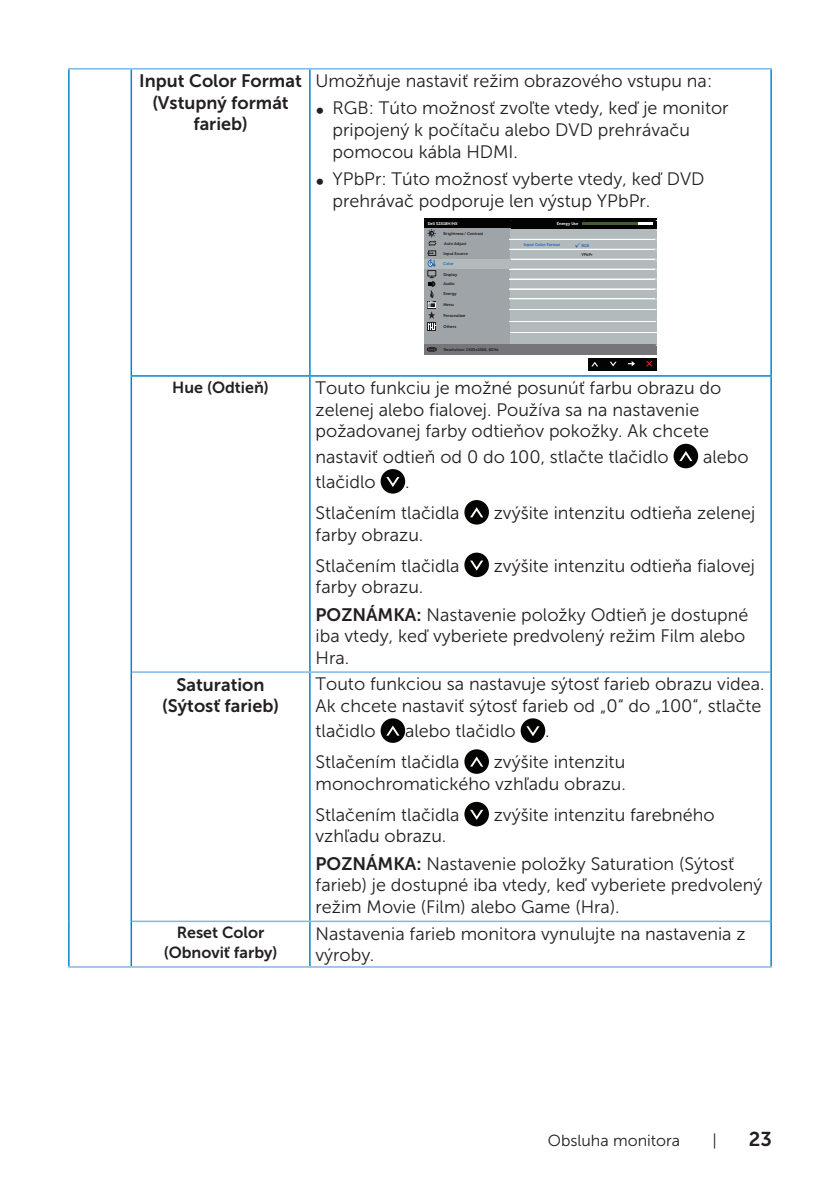
<style>
.page{position:relative;width:840px;height:1191px;background:#fff}
.page>*{position:absolute;margin:0;border:0;box-sizing:border-box;transform-origin:0 0}
.t1{font:20px "Museo Sans For Dell 700";color:#231f20}
.text_OSD_table{font:18px/21.6px "Museo Sans For Dell 300";color:#231f20}
.text_OSD_table-2{font:18px/21.6px "Museo Sans For Dell 700";color:#231f20;text-align:center}
.Table_Paragraph{font:18px/21.6px "Museo Sans For Dell 300";color:#231f20}
.Table_Paragraph-2{font:16px/19.2px "Museo Sans For Dell 700";color:#231f20;text-align:center}
.t2{font:16px "Museo Sans For Dell 300";color:#231f20}
.t3{font:700 4px "Museo For Dell";color:#231f20}
.t4{font:700 4px "Museo For Dell";color:#1f6bb5}
.t5{font:700 4px "Museo For Dell";color:#fff}
.s1{font-family:"Museo Sans For Dell 700"}
</style>
<div class="page">
<hr style="left:68px;top:68px;width:63px;height:2px;background:#84b6e2">
<hr style="left:68px;top:70px;width:2px;height:306px;background:#0087cb">
<hr style="left:68px;top:376px;width:2px;height:296px;background:#0087cb">
<hr style="left:68px;top:672px;width:2px;height:249px;background:#0087cb">
<hr style="left:68px;top:921px;width:2px;height:45px;background:#0087cb">
<hr style="left:131px;top:68px;width:179px;height:2px;background:#84b6e2">
<hr style="left:310px;top:68px;width:461px;height:2px;background:#84b6e2">
<hr style="left:132px;top:671px;width:178px;height:2px;background:#84b6e2">
<hr style="left:310px;top:671px;width:460px;height:2px;background:#84b6e2">
<hr style="left:132px;top:920px;width:178px;height:2px;background:#84b6e2">
<hr style="left:310px;top:920px;width:460px;height:2px;background:#84b6e2">
<hr style="left:130px;top:70px;width:2px;height:305px;background:#0087cb">
<hr style="left:309px;top:70px;width:1px;height:305px;background:#0087cb">
<hr style="left:770px;top:70px;width:1px;height:305px;background:#0087cb">
<hr style="left:130px;top:375px;width:180px;height:2px;background:#0087cb">
<hr style="left:130px;top:377px;width:2px;height:295px;background:#0087cb">
<hr style="left:310px;top:375px;width:461px;height:2px;background:#0087cb">
<hr style="left:309px;top:377px;width:1px;height:294px;background:#0087cb">
<hr style="left:770px;top:377px;width:1px;height:295px;background:#0087cb">
<hr style="left:130px;top:672px;width:2px;height:249px;background:#0087cb">
<hr style="left:309px;top:673px;width:1px;height:247px;background:#0087cb">
<hr style="left:770px;top:672px;width:1px;height:249px;background:#0087cb">
<hr style="left:130px;top:921px;width:2px;height:45px;background:#0087cb">
<hr style="left:309px;top:922px;width:1px;height:44px;background:#0087cb">
<hr style="left:770px;top:921px;width:1px;height:45px;background:#0087cb">
<hr style="left:68px;top:966px;width:63px;height:1px;background:#84b6e2">
<hr style="left:131px;top:966px;width:179px;height:1px;background:#84b6e2">
<hr style="left:310px;top:966px;width:461px;height:1px;background:#84b6e2">
<div style="left:424px;top:218px;width:232px;height:11px;background:#030303"></div>
<div style="left:424px;top:229px;width:86px;height:115px;background:#9fa4a8"></div>
<div style="left:509px;top:229px;width:147px;height:115px;background:#b2babc"></div>
<div style="left:424px;top:344px;width:232px;height:10px;background:#767579"></div>
<hr style="left:581px;top:223px;width:71px;height:2px;background:#fff">
<hr style="left:581px;top:223px;width:55px;height:2px;background:#465b31">
<div style="left:428px;top:250px;width:8px;height:6px;border:1px solid #231f20"></div>
<div style="left:427px;top:322px;width:9px;height:9px;background:#231f20"></div>
<div style="left:427px;top:270px;width:9px;height:6px;border:1px solid #231f20"></div>
<hr style="left:509px;top:239px;width:146px;height:1px;background:#fff">
<hr style="left:509px;top:249px;width:146px;height:1px;background:#fff">
<hr style="left:509px;top:259px;width:146px;height:1px;background:#fff">
<hr style="left:509px;top:269px;width:146px;height:1px;background:#fff">
<hr style="left:509px;top:279px;width:146px;height:1px;background:#fff">
<hr style="left:509px;top:288px;width:146px;height:1px;background:#fff">
<hr style="left:509px;top:289px;width:146px;height:1px;background:#fff">
<hr style="left:509px;top:298px;width:146px;height:1px;background:#fff">
<hr style="left:509px;top:299px;width:146px;height:1px;background:#fff">
<hr style="left:509px;top:310px;width:146px;height:1px;background:#fff">
<svg style="left:427px;top:347px;width:9px;height:5px"></svg>
<div style="left:587px;top:358px;width:69px;height:12px;background:#030303"></div>
<svg style="left:591px;top:362px;width:7px;height:4px"></svg>
<svg style="left:610px;top:362px;width:6px;height:4px"></svg>
<svg style="left:628px;top:361px;width:6px;height:5px"></svg>
<svg style="left:646px;top:360px;width:7px;height:7px"></svg>
<hr style="left:509px;top:321px;width:146px;height:1px;background:#fff">
<svg style="left:427px;top:229px;width:10px;height:17px"></svg>
<div style="left:424px;top:259px;width:86px;height:10px;background:#b2babc"></div>
<svg style="left:427px;top:252px;width:8px;height:78px"></svg>
<hr style="left:510px;top:332px;width:146px;height:1px;background:#fff">
<div style="left:673px;top:444px;width:24px;height:24px;background:#040503;border-radius:50%"></div>
<svg style="left:679px;top:451px;width:13px;height:10px"></svg>
<div style="left:380px;top:469px;width:25px;height:24px;background:#040503;border-radius:50%"></div>
<svg style="left:386px;top:477px;width:13px;height:10px"></svg>
<div style="left:464px;top:500px;width:24px;height:24px;background:#040503;border-radius:50%"></div>
<svg style="left:470px;top:507px;width:13px;height:10px"></svg>
<div style="left:464px;top:552px;width:24px;height:25px;background:#040503;border-radius:50%"></div>
<svg style="left:470px;top:560px;width:13px;height:10px"></svg>
<div style="left:380px;top:718px;width:25px;height:25px;background:#040503;border-radius:50%"></div>
<svg style="left:386px;top:725px;width:13px;height:10px"></svg>
<div style="left:520px;top:718px;width:25px;height:25px;background:#040503;border-radius:50%"></div>
<svg style="left:526px;top:726px;width:13px;height:10px"></svg>
<div style="left:464px;top:749px;width:24px;height:25px;background:#040503;border-radius:50%"></div>
<svg style="left:470px;top:756px;width:13px;height:10px"></svg>
<div style="left:464px;top:802px;width:24px;height:24px;background:#040503;border-radius:50%"></div>
<svg style="left:470px;top:810px;width:13px;height:10px"></svg>
<p class="text_OSD_table-2" style="left:139px;top:70px;width:164px">Input Color Format (Vstupný formát farieb)</p>
<p class="text_OSD_table" style="left:315px;top:70px;width:398px">Umožňuje nastaviť režim obrazového vstupu na:</p>
<p class="text_OSD_table" style="left:332px;top:98px;width:397px;text-indent:-17px">∞ RGB: Túto možnosť zvoľte vtedy, keď je monitor pripojený k počítaču alebo DVD prehrávaču pomocou kábla HDMI.</p>
<p class="text_OSD_table" style="left:332px;top:168px;width:373px;text-indent:-17px">∞ YPbPr: Túto možnosť vyberte vtedy, keď DVD prehrávač podporuje len výstup YPbPr.</p>
<p class="t3" style="left:443px;top:231px;width:41px">Brightness / Contrast</p>
<p class="t3" style="left:443px;top:251px;width:26px">Input Source</p>
<p class="t3" style="left:443px;top:272px;width:15px">Display</p>
<p class="t3" style="left:443px;top:292px;width:15px">Energy</p>
<p class="t3" style="left:443px;top:302px;width:12px">Menu</p>
<p class="t3" style="left:443px;top:313px;width:24px">Personalize</p>
<p class="t3" style="left:443px;top:324px;width:14px">Others</p>
<p class="t5" style="left:427px;top:221px;width:31px">Dell S2X18H/HX</p>
<p class="t5" style="left:556px;top:221px;width:23px">Energy Use</p>
<p class="t3" style="left:444px;top:241px;width:24px">Auto Adjust</p>
<p class="t4" style="left:443px;top:261px;width:12px">Color</p>
<p class="t4" style="left:523px;top:243px;width:38px">Input Color Format</p>
<p class="t4" style="left:581px;top:243px;width:9px">RGB</p>
<p class="t3" style="left:581px;top:253px;width:13px">YPbPr</p>
<p class="t3" style="left:443px;top:282px;width:13px">Audio</p>
<p class="t3" style="left:443px;top:347px;width:56px">Resolution: 1920x1080, 60Hz</p>
<p class="Table_Paragraph-2" style="left:172px;top:378px;width:98px">Hue (Odtieň)</p>
<p class="text_OSD_table" style="left:315px;top:377px;width:407px">Touto funkciu je možné posunúť farbu obrazu do zelenej alebo fialovej. Používa sa na nastavenie požadovanej farby odtieňov pokožky. Ak chcete</p>
<p class="text_OSD_table" style="left:315px;top:446px;width:354px">nastaviť odtieň od 0 do 100, stlačte tlačidlo</p>
<p class="text_OSD_table" style="left:702px;top:446px;width:47px">alebo</p>
<p class="text_OSD_table" style="left:315px;top:471px;width:62px">tlačidlo</p>
<p class="text_OSD_table" style="left:405px;top:471px;width:6px">.</p>
<p class="text_OSD_table" style="left:315px;top:502px;width:145px">Stlačením tlačidla</p>
<p class="text_OSD_table" style="left:493px;top:502px;width:263px">zvýšite intenzitu odtieňa zelenej</p>
<p class="text_OSD_table" style="left:315px;top:524px;width:109px">farby obrazu.</p>
<p class="text_OSD_table" style="left:315px;top:555px;width:145px">Stlačením tlačidla</p>
<p class="text_OSD_table" style="left:493px;top:555px;width:262px">zvýšite intenzitu odtieňa fialovej</p>
<p class="text_OSD_table" style="left:315px;top:576px;width:109px">farby obrazu.</p>
<p class="text_OSD_table" style="left:315px;top:603px;width:434px"><span class="s1">POZNÁMKA:</span> Nastavenie položky Odtieň je dostupné iba vtedy, keď vyberiete predvolený režim Film alebo<br>Hra.</p>
<p class="text_OSD_table-2" style="left:162px;top:673px;width:118px">Saturation (Sýtosť farieb)</p>
<p class="text_OSD_table" style="left:315px;top:673px;width:450px">Touto funkciou sa nastavuje sýtosť farieb obrazu videa.<br>Ak chcete nastaviť sýtosť farieb od „0“ do „100“, stlačte</p>
<p class="text_OSD_table" style="left:315px;top:720px;width:62px">tlačidlo</p>
<p class="text_OSD_table" style="left:405px;top:720px;width:112px">alebo tlačidlo</p>
<p class="text_OSD_table" style="left:545px;top:720px;width:6px">.</p>
<p class="text_OSD_table" style="left:315px;top:751px;width:145px">Stlačením tlačidla</p>
<p class="text_OSD_table" style="left:315px;top:751px;width:312px;text-align:right">zvýšite intenzitu monochromatického vzhľadu obrazu.</p>
<p class="text_OSD_table" style="left:315px;top:804px;width:145px">Stlačením tlačidla</p>
<p class="text_OSD_table" style="left:493px;top:804px;width:222px">zvýšite intenzitu farebného</p>
<p class="text_OSD_table" style="left:315px;top:825px;width:132px">vzhľadu obrazu.</p>
<p class="text_OSD_table" style="left:315px;top:853px;width:448px"><span class="s1">POZNÁMKA:</span> Nastavenie položky Saturation (Sýtosť farieb) je dostupné iba vtedy, keď vyberiete predvolený režim Movie (Film) alebo Game (Hra).</p>
<p class="Table_Paragraph-2" style="left:164px;top:923px;width:115px">Reset Color (Obnoviť farby)</p>
<p class="Table_Paragraph" style="left:315px;top:922px;width:431px">Nastavenia farieb monitora vynulujte na nastavenia z výroby.</p>
<p class="t2" style="left:547px;top:1131px;width:134px">Obsluha monitora</p>
<p class="t2" style="left:712px;top:1131px;width:6px">|</p>
<p class="t1" style="left:748px;top:1127px;width:25px">23</p>
</div>
